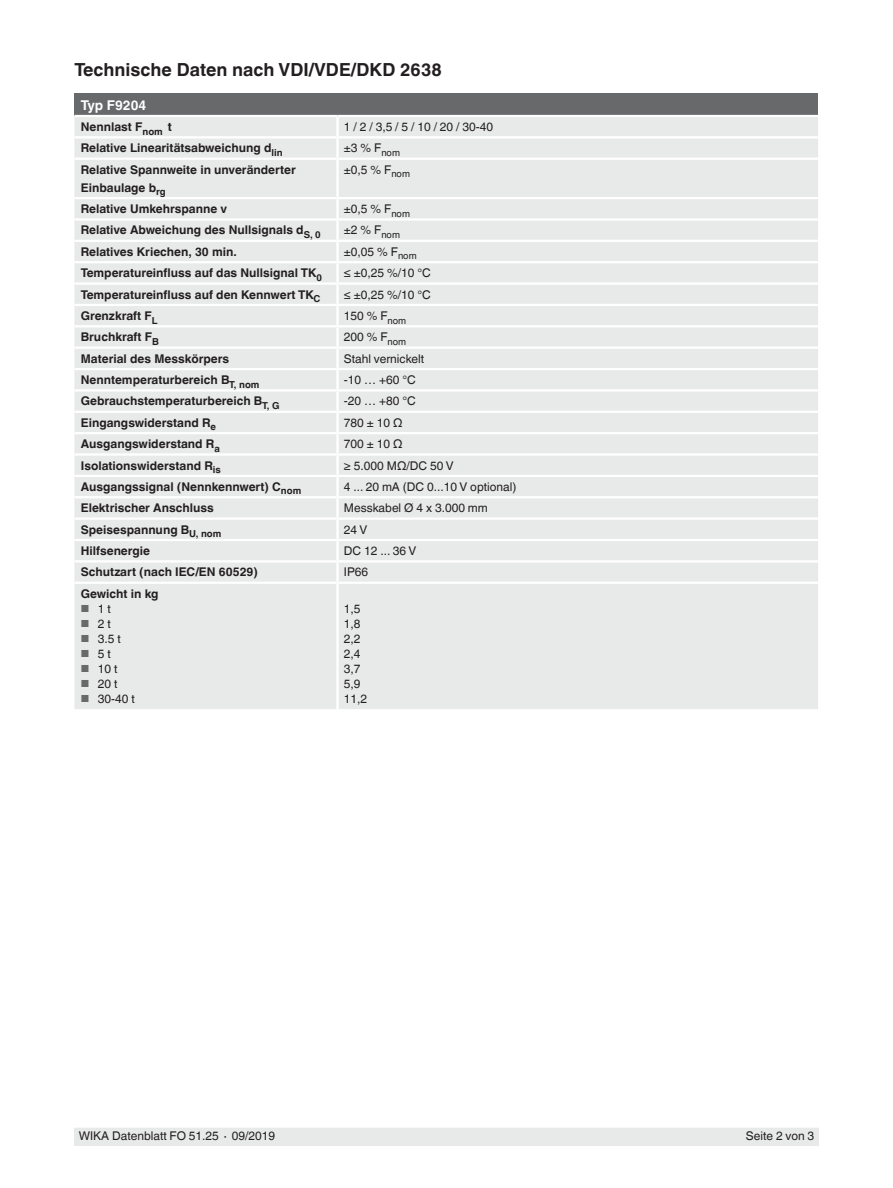
<style>
.page{position:relative;width:893px;height:1188px;background:#fff}
.page>*{position:absolute;margin:0;border:0;box-sizing:border-box;transform-origin:0 0}
.t1{font:700 18px "Helvetica World";color:#231f20}
.t2{font:700 13.5px "Helvetica World";color:#fff}
.t3{font:700 12px/18px "Helvetica World";color:#231f20}
.t4{font:12px/15px "Helvetica World";color:#231f20}
.s1{font-size:10.2px;color:#68696a}
</style>
<div class="page">
<div style="left:74px;top:1128px;width:745px;height:17px;background:#e8eae9"></div>
<div style="left:74px;top:94px;width:744px;height:22px;background:#68696a"></div>
<div style="left:74px;top:117px;width:744px;height:592px;background:#e8eae9"></div>
<hr style="left:74px;top:115px;width:264px;height:2px;background:#fff">
<hr style="left:338px;top:115px;width:480px;height:2px;background:#fff">
<hr style="left:336px;top:117px;width:3px;height:19px;background:#fff">
<hr style="left:74px;top:136px;width:264px;height:2px;background:#fff">
<hr style="left:338px;top:136px;width:480px;height:2px;background:#fff">
<hr style="left:336px;top:138px;width:3px;height:20px;background:#fff">
<hr style="left:74px;top:158px;width:264px;height:2px;background:#fff">
<hr style="left:338px;top:158px;width:480px;height:2px;background:#fff">
<hr style="left:336px;top:160px;width:3px;height:37px;background:#fff">
<hr style="left:74px;top:197px;width:264px;height:2px;background:#fff">
<hr style="left:338px;top:197px;width:480px;height:2px;background:#fff">
<hr style="left:336px;top:199px;width:3px;height:19px;background:#fff">
<hr style="left:74px;top:218px;width:264px;height:3px;background:#fff">
<hr style="left:338px;top:218px;width:480px;height:3px;background:#fff">
<hr style="left:336px;top:221px;width:3px;height:19px;background:#fff">
<hr style="left:74px;top:240px;width:264px;height:2px;background:#fff">
<hr style="left:338px;top:240px;width:480px;height:2px;background:#fff">
<hr style="left:336px;top:242px;width:3px;height:19px;background:#fff">
<hr style="left:74px;top:261px;width:264px;height:2px;background:#fff">
<hr style="left:338px;top:261px;width:480px;height:2px;background:#fff">
<hr style="left:336px;top:263px;width:3px;height:19px;background:#fff">
<hr style="left:74px;top:282px;width:264px;height:3px;background:#fff">
<hr style="left:338px;top:282px;width:480px;height:3px;background:#fff">
<hr style="left:336px;top:285px;width:3px;height:19px;background:#fff">
<hr style="left:74px;top:304px;width:264px;height:2px;background:#fff">
<hr style="left:338px;top:304px;width:480px;height:2px;background:#fff">
<hr style="left:336px;top:306px;width:3px;height:19px;background:#fff">
<hr style="left:74px;top:325px;width:264px;height:2px;background:#fff">
<hr style="left:338px;top:325px;width:480px;height:2px;background:#fff">
<hr style="left:336px;top:327px;width:3px;height:20px;background:#fff">
<hr style="left:74px;top:347px;width:264px;height:2px;background:#fff">
<hr style="left:338px;top:347px;width:480px;height:2px;background:#fff">
<hr style="left:336px;top:349px;width:3px;height:19px;background:#fff">
<hr style="left:74px;top:368px;width:264px;height:2px;background:#fff">
<hr style="left:338px;top:368px;width:480px;height:2px;background:#fff">
<hr style="left:336px;top:370px;width:3px;height:19px;background:#fff">
<hr style="left:74px;top:389px;width:264px;height:3px;background:#fff">
<hr style="left:338px;top:389px;width:480px;height:3px;background:#fff">
<hr style="left:336px;top:392px;width:3px;height:19px;background:#fff">
<hr style="left:74px;top:411px;width:264px;height:2px;background:#fff">
<hr style="left:338px;top:411px;width:480px;height:2px;background:#fff">
<hr style="left:336px;top:413px;width:3px;height:19px;background:#fff">
<hr style="left:74px;top:432px;width:264px;height:2px;background:#fff">
<hr style="left:338px;top:432px;width:480px;height:2px;background:#fff">
<hr style="left:336px;top:434px;width:3px;height:19px;background:#fff">
<hr style="left:74px;top:453px;width:264px;height:3px;background:#fff">
<hr style="left:338px;top:453px;width:480px;height:3px;background:#fff">
<hr style="left:336px;top:456px;width:3px;height:19px;background:#fff">
<hr style="left:74px;top:475px;width:264px;height:2px;background:#fff">
<hr style="left:338px;top:475px;width:480px;height:2px;background:#fff">
<hr style="left:336px;top:477px;width:3px;height:19px;background:#fff">
<hr style="left:74px;top:496px;width:264px;height:2px;background:#fff">
<hr style="left:338px;top:496px;width:480px;height:2px;background:#fff">
<hr style="left:336px;top:498px;width:3px;height:20px;background:#fff">
<hr style="left:74px;top:518px;width:264px;height:2px;background:#fff">
<hr style="left:338px;top:518px;width:480px;height:2px;background:#fff">
<hr style="left:336px;top:520px;width:3px;height:19px;background:#fff">
<hr style="left:74px;top:539px;width:264px;height:2px;background:#fff">
<hr style="left:338px;top:539px;width:480px;height:2px;background:#fff">
<hr style="left:336px;top:541px;width:3px;height:19px;background:#fff">
<hr style="left:74px;top:560px;width:264px;height:2px;background:#fff">
<hr style="left:338px;top:560px;width:480px;height:2px;background:#fff">
<hr style="left:336px;top:562px;width:3px;height:20px;background:#fff">
<hr style="left:74px;top:582px;width:264px;height:2px;background:#fff">
<hr style="left:338px;top:582px;width:480px;height:2px;background:#fff">
<hr style="left:336px;top:584px;width:3px;height:125px;background:#fff">
<h1 class="t1" style="left:74px;top:60px;width:369px">Technische Daten nach VDI/VDE/DKD 2638</h1>
<p class="t2" style="left:81px;top:97px;width:67px">Typ F9204</p>
<p class="t3" style="left:81px;top:118px;width:93px">Nennlast F<sub>nom</sub> t</p>
<p class="t4" style="left:344px;top:119px;width:151px">1 / 2 / 3,5 / 5 / 10 / 20 / 30-40</p>
<p class="t3" style="left:81px;top:139px;width:203px">Relative Linearitätsabweichung d<sub>lin</sub></p>
<p class="t4" style="left:344px;top:141px;width:58px">±3 % F<sub>nom</sub></p>
<p class="t3" style="left:81px;top:161px;width:216px">Relative Spannweite in unveränderter<br>Einbaulage b<sub>rg</sub></p>
<p class="t4" style="left:344px;top:162px;width:68px">±0,5 % F<sub>nom</sub></p>
<p class="t3" style="left:81px;top:200px;width:148px">Relative Umkehrspanne v</p>
<p class="t4" style="left:344px;top:201px;width:68px">±0,5 % F<sub>nom</sub></p>
<p class="t3" style="left:81px;top:221px;width:241px">Relative Abweichung des Nullsignals d<sub>S,</sub> <sub>0</sub></p>
<p class="t4" style="left:344px;top:223px;width:58px">±2 % F<sub>nom</sub></p>
<p class="t3" style="left:81px;top:243px;width:157px">Relatives Kriechen, 30 min.</p>
<p class="t4" style="left:344px;top:244px;width:74px">±0,05 % F<sub>nom</sub></p>
<p class="t3" style="left:81px;top:264px;width:243px">Temperatureinfluss auf das Nullsignal TK<sub>0</sub></p>
<p class="t4" style="left:344px;top:266px;width:89px">≤ ±0,25 %/10 °C</p>
<p class="t3" style="left:81px;top:285px;width:241px">Temperatureinfluss auf den Kennwert TK<sub>C</sub></p>
<p class="t4" style="left:344px;top:287px;width:89px">≤ ±0,25 %/10 °C</p>
<p class="t3" style="left:81px;top:307px;width:78px">Grenzkraft F<sub>L</sub></p>
<p class="t4" style="left:344px;top:308px;width:64px">150 % F<sub>nom</sub></p>
<p class="t3" style="left:81px;top:328px;width:80px">Bruchkraft F<sub>B</sub></p>
<p class="t4" style="left:344px;top:330px;width:64px">200 % F<sub>nom</sub></p>
<p class="t3" style="left:81px;top:350px;width:150px">Material des Messkörpers</p>
<p class="t4" style="left:344px;top:351px;width:82px">Stahl vernickelt</p>
<p class="t3" style="left:81px;top:371px;width:180px">Nenntemperaturbereich B<sub>T,</sub> <sub>nom</sub></p>
<p class="t4" style="left:344px;top:372px;width:73px">-10 … +60 °C</p>
<p class="t3" style="left:81px;top:392px;width:200px">Gebrauchstemperaturbereich B<sub>T,</sub> <sub>G</sub></p>
<p class="t4" style="left:344px;top:394px;width:73px">-20 … +80 °C</p>
<p class="t3" style="left:81px;top:414px;width:137px">Eingangswiderstand R<sub>e</sub></p>
<p class="t4" style="left:344px;top:415px;width:60px">780 ± 10 Ω</p>
<p class="t3" style="left:81px;top:435px;width:141px">Ausgangswiderstand R<sub>a</sub></p>
<p class="t4" style="left:344px;top:437px;width:60px">700 ± 10 Ω</p>
<p class="t3" style="left:81px;top:456px;width:142px">Isolationswiderstand R<sub>is</sub></p>
<p class="t4" style="left:344px;top:458px;width:111px">≥ 5.000 MΩ/DC 50 V</p>
<p class="t3" style="left:81px;top:478px;width:222px">Ausgangssignal (Nennkennwert) C<sub>nom</sub></p>
<p class="t4" style="left:344px;top:479px;width:174px">4 ... 20 mA (DC 0...10 V optional)</p>
<p class="t3" style="left:81px;top:499px;width:134px">Elektrischer Anschluss</p>
<p class="t4" style="left:344px;top:501px;width:145px">Messkabel Ø 4 x 3.000 mm</p>
<p class="t3" style="left:81px;top:520px;width:142px">Speisespannung B<sub>U,</sub> <sub>nom</sub></p>
<p class="t4" style="left:344px;top:522px;width:25px">24 V</p>
<p class="t3" style="left:81px;top:542px;width:71px">Hilfsenergie</p>
<p class="t4" style="left:344px;top:543px;width:74px">DC 12 ... 36 V</p>
<p class="t3" style="left:81px;top:563px;width:179px">Schutzart (nach IEC/EN 60529)</p>
<p class="t4" style="left:344px;top:565px;width:26px">IP66</p>
<p class="t3" style="left:81px;top:585px;width:79px">Gewicht in kg</p>
<p class="t4" style="left:81px;top:601px;width:31px"><span class="s1">■</span> 1 t</p>
<p class="t4" style="left:81px;top:616px;width:31px"><span class="s1">■</span> 2 t</p>
<p class="t4" style="left:81px;top:631px;width:41px"><span class="s1">■</span> 3.5 t</p>
<p class="t4" style="left:81px;top:646px;width:31px"><span class="s1">■</span> 5 t</p>
<p class="t4" style="left:81px;top:661px;width:38px"><span class="s1">■</span> 10 t</p>
<p class="t4" style="left:81px;top:676px;width:38px"><span class="s1">■</span> 20 t</p>
<p class="t4" style="left:81px;top:691px;width:55px"><span class="s1">■</span> 30-40 t</p>
<p class="t4" style="left:344px;top:601px;width:25px">1,5<br>1,8<br>2,2<br>2,4<br>3,7<br>5,9<br>11,2</p>
<p class="t4" style="left:79px;top:1129px;width:198px">WIKA Datenblatt FO 51.25 ∙ 09/2019</p>
<p class="t4" style="left:746px;top:1129px;width:70px">Seite 2 von 3</p>
</div>
